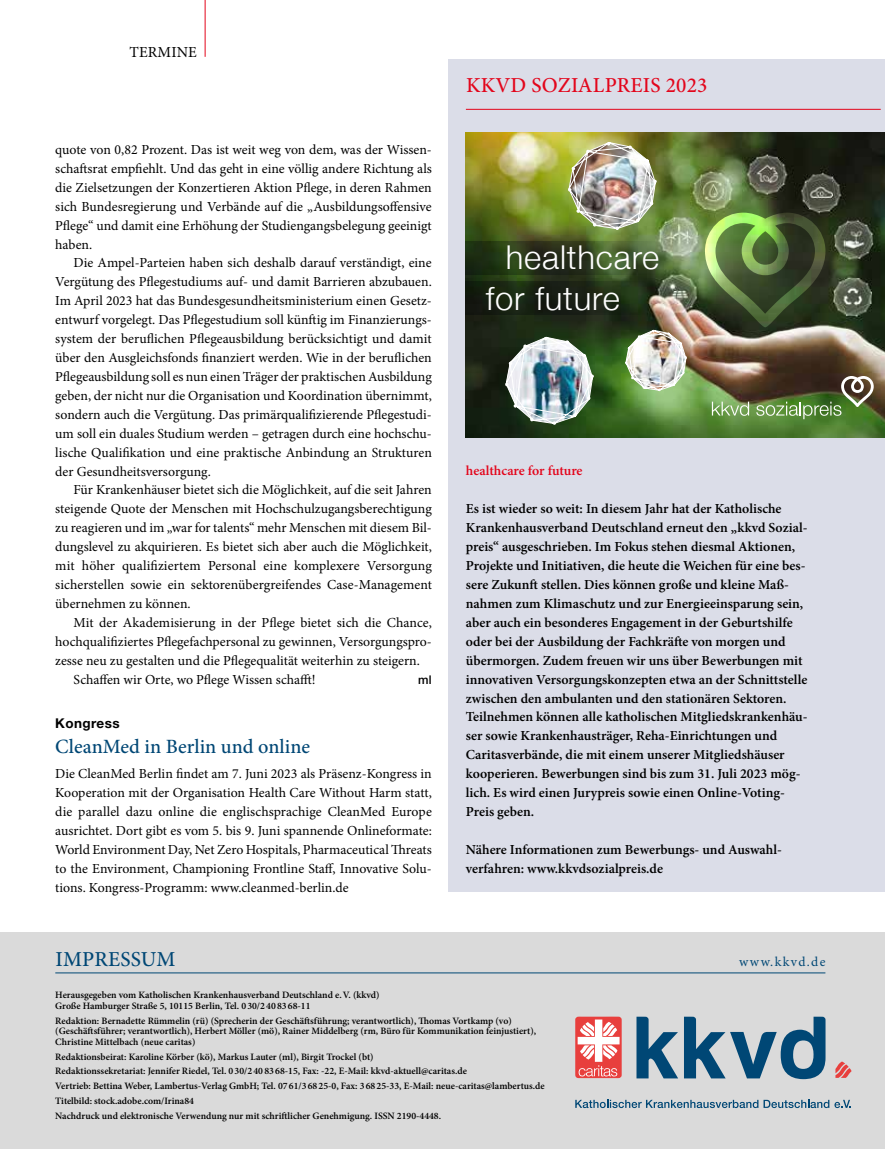
<style>
.page{position:relative;width:885px;height:1149px;background:#fff}
.page>*{position:absolute;margin:0;border:0;box-sizing:border-box;transform-origin:0 0}
.t1{font:300 32.85px/41px "Helvetica Neue";letter-spacing:.025em;color:#fff}
.t2{font:500 21.3px "Minion Pro";letter-spacing:.01em;color:#e3051b}
.t3{font:500 21.3px "Minion Pro";letter-spacing:.01em;color:#004775}
.t4{font:500 20.25px "Minion Pro";color:#004775}
.t5{font:15.3px "Minion Pro";letter-spacing:.01em;color:#000}
.t6{font:13.8px/18.9px "Minion Pro";color:#000;text-align:justify}
.t7{font:600 13.8px/18.9px "Minion Pro";color:#000}
.t8{font:600 13.8px "Minion Pro";letter-spacing:-.005em;color:#e3051b}
.t9{font:13.5px "Minion Pro";letter-spacing:.105em;color:#004775}
.t10{font:700 13.5px "Helvetica Neue LT Std";letter-spacing:.03em;color:#000}
.t11{font:500 12px "Helvetica Neue LT Std";color:#000}
.t12{font:600 9.75px/14.7px "Minion Pro";color:#000}
</style>
<div class="page">
<hr style="left:205px;top:0;width:1px;height:57px;background:#e3051b">
<div style="left:0;top:932px;width:884px;height:216px;background:#dadada"></div>
<hr style="left:55px;top:972px;width:770px;height:1px;background:#004775">
<div style="left:449px;top:59px;width:435px;height:832px;background:#dbdde8"></div>
<hr style="left:466px;top:109px;width:414px;height:1px;background:#e3051b">
<img style="left:466px;top:132px;width:418px;height:305px">
<svg style="left:711px;top:401px;width:38px;height:14px"></svg>
<svg style="left:756px;top:376px;width:117px;height:43px;background:#5d6a41"></svg>
<svg style="left:705px;top:212px;width:120px;height:115px;background:#4f6638"></svg>
<svg style="left:466px;top:242px;width:209px;height:33px;background:#354724"></svg>
<svg style="left:466px;top:281px;width:195px;height:34px;background:#1f2918"></svg>
<img style="left:568px;top:142px;width:88px;height:88px">
<img style="left:625px;top:330px;width:61px;height:61px">
<img style="left:505px;top:337px;width:89px;height:87px">
<svg style="left:575px;top:1099px;width:275px;height:8px"></svg>
<svg style="left:575px;top:1016px;width:46px;height:61px;background:#f08f8e"></svg>
<svg style="left:835px;top:1061px;width:16px;height:16px"></svg>
<svg style="left:636px;top:1016px;width:42px;height:62px"></svg>
<svg style="left:684px;top:1016px;width:141px;height:62px"></svg>
<p class="t5" style="left:129px;top:42px;width:69px">TERMINE</p>
<p class="t6" style="left:55px;top:140px;width:378px">quote von 0,82 Prozent. Das ist weit weg von dem, was der Wissen&shy;schaftsrat empfiehlt. Und das geht in eine völlig andere Richtung als die Zielsetzungen der Konzertieren Aktion Pflege, in deren Rahmen sich Bundesregierung und Verbände auf die „Ausbildungsoffensive Pflege“ und damit eine Erhöhung der Studiengangsbelegung geeinigt haben.</p>
<p class="t6" style="left:55px;top:253px;width:378px;text-indent:18px">Die Ampel-Parteien haben sich deshalb darauf verständigt, eine Vergütung des Pflegestudiums auf- und damit Barrieren abzubauen.<br>Im April 2023 hat das Bundesgesundheitsministerium einen Gesetz&shy;entwurf vorgelegt. Das Pflegestudium soll künftig im Finanzierungs&shy;system der beruflichen Pflegeausbildung berücksichtigt und damit über den Ausgleichsfonds finanziert werden. Wie in der beruflichen Pflegeausbildung soll es nun einen Träger der praktischen Ausbildung geben, der nicht nur die Organisation und Koordination übernimmt, sondern auch die Vergütung. Das primärqualifizierende Pflegestudi&shy;um soll ein duales Studium werden – getragen durch eine hochschu&shy;lische Qualifikation und eine praktische Anbindung an Strukturen der Gesundheitsversorgung.</p>
<p class="t6" style="left:55px;top:480px;width:378px;text-indent:18px">Für Krankenhäuser bietet sich die Möglichkeit, auf die seit Jahren steigende Quote der Menschen mit Hochschulzugangsberechtigung zu reagieren und im „war for talents“ mehr Menschen mit diesem Bil&shy;dungslevel zu akquirieren. Es bietet sich aber auch die Möglichkeit, mit höher qualifiziertem Personal eine komplexere Versorgung sicherstellen sowie ein sektorenübergreifendes Case-Management übernehmen zu können.</p>
<p class="t6" style="left:74px;top:613px;width:360px">Mit der Akademisierung in der Pflege bietet sich die Chance,</p>
<p class="t6" style="left:55px;top:631px;width:378px">hochqualifiziertes Pflegefachpersonal zu gewinnen, Versorgungspro-</p>
<p class="t6" style="left:55px;top:650px;width:366px">zesse neu zu gestalten und die Pflegequalität weiterhin zu steigern.</p>
<p class="t6" style="left:74px;top:669px;width:243px">Schaffen wir Orte, wo Pflege Wissen schafft!</p>
<p class="t11" style="left:418px;top:672px;width:15px">ml</p>
<p class="t10" style="left:55px;top:714px;width:66px">Kongress</p>
<h3 class="t4" style="left:55px;top:732px;width:256px">CleanMed in Berlin und online</h3>
<p class="t6" style="left:55px;top:764px;width:378px">Die CleanMed Berlin findet am 7. Juni 2023 als Präsenz-Kongress in Kooperation mit der Organisation Health Care Without Harm statt, die parallel dazu online die englischsprachige CleanMed Europe ausrichtet. Dort gibt es vom 5. bis 9. Juni spannende Onlineformate:<br>World Environment Day, Net Zero Hospitals, Pharmaceutical Threats to the Environment, Championing Frontline Staff, Innovative Solu&shy;tions. Kongress-Programm: www.cleanmed-berlin.de</p>
<h2 class="t2" style="left:466px;top:71px;width:243px">KKVD SOZIALPREIS 2023</h2>
<h1 class="t1" style="left:486px;top:235px;width:175px;text-indent:20px">healthcare for future</h1>
<p class="t8" style="left:466px;top:461px;width:118px">healthcare for future</p>
<p class="t7" style="left:466px;top:499px;width:343px">Es ist wieder so weit: In diesem Jahr hat der Katholische Krankenhausverband Deutschland erneut den „kkvd Sozial&shy;preis“ ausgeschrieben. Im Fokus stehen diesmal Aktionen, Projekte und Initiativen, die heute die Weichen für eine bes&shy;sere Zukunft stellen. Dies können große und kleine Maß&shy;nahmen zum Klimaschutz und zur Energieeinsparung sein, aber auch ein besonderes Engagement in der Geburtshilfe oder bei der Ausbildung der Fachkräfte von morgen und übermorgen. Zudem freuen wir uns über Bewerbungen mit innovativen Versorgungskonzepten etwa an der Schnittstelle zwischen den ambulanten und den stationären Sektoren.<br>Teilnehmen können alle katholischen Mitgliedskrankenhäu&shy;ser sowie Krankenhausträger, Reha-Einrichtungen und Caritasverbände, die mit einem unserer Mitgliedshäuser kooperieren. Bewerbungen sind bis zum 31. Juli 2023 mög&shy;lich. Es wird einen Jurypreis sowie einen Online-Voting-Preis geben.</p>
<p class="t7" style="left:466px;top:839px;width:316px">Nähere Informationen zum Bewerbungs- und Auswahl&shy;verfahren: www.kkvdsozialpreis.de</p>
<h2 class="t3" style="left:55px;top:944px;width:121px">IMPRESSUM</h2>
<p class="t9" style="left:739px;top:951px;width:88px">www.kkvd.de</p>
<p class="t12" style="left:55px;top:989px;width:326px;line-height:10.5px">Herausgegeben vom Katholischen Krankenhausverband Deutschland e.V. (kkvd)<br>Große Hamburger Straße 5, 10115 Berlin, Tel. 0 30/2 40 83 68-11</p>
<p class="t12" style="left:55px;top:1014px;width:482px;line-height:10.5px">Redaktion: Bernadette Rümmelin (rü) (Sprecherin der Geschäftsführung; verantwortlich), Thomas Vortkamp (vo) (Geschäftsführer; verantwortlich), Herbert Möller (mö), Rainer Middelberg (rm, Büro für Kommunikation feinjustiert),<br>Christine Mittelbach (neue caritas)</p>
<p class="t12" style="left:55px;top:1048px;width:491px">Redaktionsbeirat: Karoline Körber (kö), Markus Lauter (ml), Birgit Trockel (bt)<br>Redaktionssekretariat: Jennifer Riedel, Tel. 0 30/2 40 83 68-15, Fax: -22, E-Mail: kkvd-aktuell@caritas.de<br>Vertrieb: Bettina Weber, Lambertus-Verlag GmbH; Tel. 07 61/3 68 25-0, Fax: 3 68 25-33, E-Mail: neue-caritas@lambertus.de Titelbild: stock.adobe.com/Irina84<br>Nachdruck und elektronische Verwendung nur mit schriftlicher Genehmigung. ISSN 2190-4448.</p>
</div>
